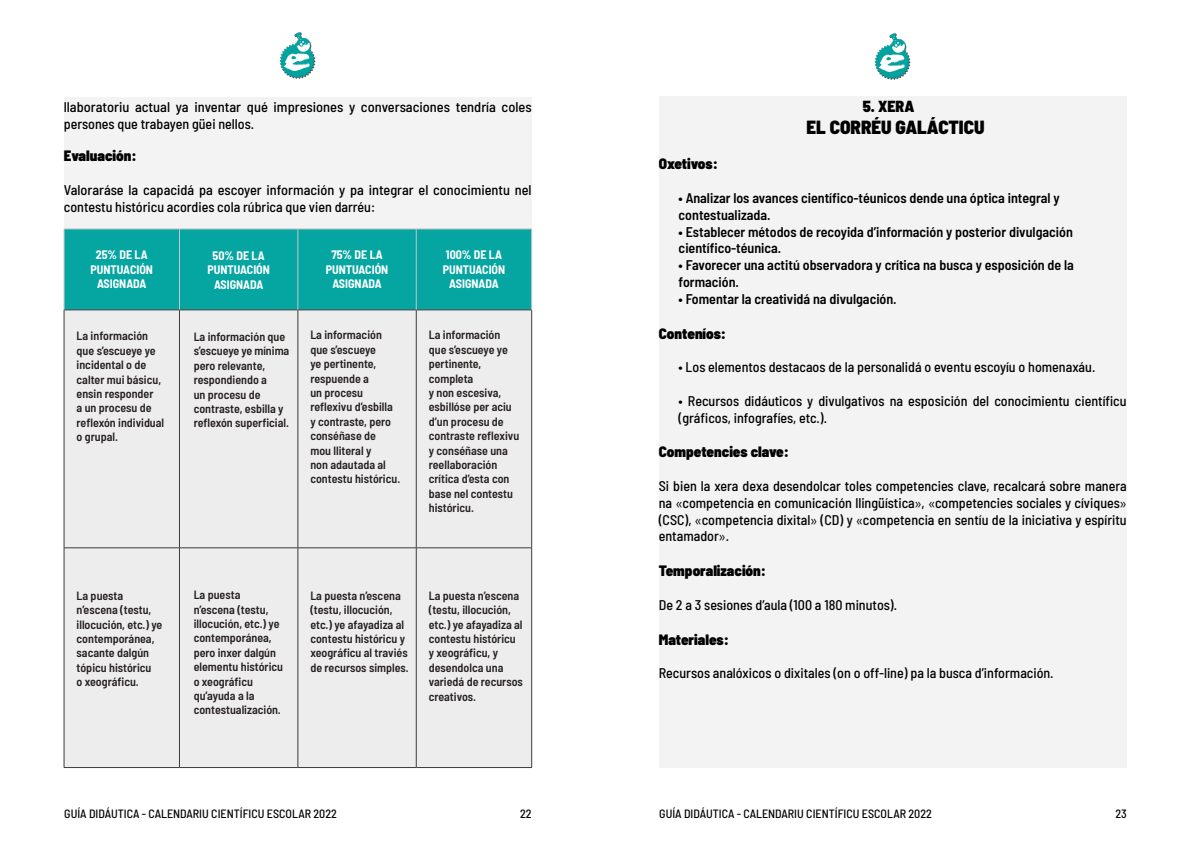
<style>
.page{position:relative;width:1191px;height:842px;background:#fff}
.page>*{position:absolute;margin:0;border:0;box-sizing:border-box;transform-origin:0 0}
.t1{font:900 semi-condensed 19px "Barlow";color:#000}
.t2{font:900 semi-condensed 16px "Barlow";color:#000}
.t3{font:900 semi-condensed 15px "Barlow";color:#000}
.t4{font:500 semi-condensed 14px/16.8px "Barlow";color:#000}
.t5{font:600 semi-condensed 14px/16.8px "Barlow";color:#000}
.t6{font:600 semi-condensed 12px/14.4px "Barlow";color:#262020}
.t7{font:700 semi-condensed 12px/14.4px "Barlow";color:#fff;text-align:center}
.t8{font:500 semi-condensed 12px "Barlow";color:#000}
.s1{font-family:"Barlow Condensed";font-stretch:normal}
.s2{font-family:"Avenir";font-weight:400;font-stretch:normal}
</style>
<div class="page">
<div style="left:659px;top:96px;width:468px;height:671px;background:#f3f3f3"></div>
<img style="left:874px;top:33px;width:37px;height:46px">
<img style="left:279px;top:32px;width:37px;height:46px">
<div style="left:64px;top:97px;width:467px;height:136px;background:#f3f3f3"></div>
<div style="left:65px;top:230px;width:466px;height:80px;background:#05a5a2"></div>
<div style="left:65px;top:311px;width:466px;height:456px;background:#ededed"></div>
<hr style="left:64px;top:310px;width:115px;height:1px;background:#3c3c3b">
<hr style="left:64px;top:310px;width:1px;height:238px;background:#3c3c3b">
<hr style="left:179px;top:310px;width:119px;height:1px;background:#3c3c3b">
<hr style="left:179px;top:310px;width:1px;height:238px;background:#3c3c3b">
<hr style="left:298px;top:310px;width:118px;height:1px;background:#3c3c3b">
<hr style="left:298px;top:310px;width:1px;height:238px;background:#3c3c3b">
<hr style="left:416px;top:310px;width:116px;height:1px;background:#3c3c3b">
<hr style="left:416px;top:310px;width:1px;height:238px;background:#3c3c3b">
<hr style="left:531px;top:310px;width:1px;height:238px;background:#3c3c3b">
<hr style="left:64px;top:548px;width:115px;height:1px;background:#3c3c3b">
<hr style="left:64px;top:548px;width:1px;height:219px;background:#3c3c3b">
<hr style="left:179px;top:548px;width:119px;height:1px;background:#3c3c3b">
<hr style="left:179px;top:548px;width:1px;height:219px;background:#3c3c3b">
<hr style="left:298px;top:548px;width:118px;height:1px;background:#3c3c3b">
<hr style="left:298px;top:548px;width:1px;height:219px;background:#3c3c3b">
<hr style="left:416px;top:548px;width:116px;height:1px;background:#3c3c3b">
<hr style="left:416px;top:548px;width:1px;height:219px;background:#3c3c3b">
<hr style="left:531px;top:548px;width:1px;height:219px;background:#3c3c3b">
<hr style="left:64px;top:767px;width:115px;height:1px;background:#3c3c3b">
<hr style="left:179px;top:767px;width:119px;height:1px;background:#3c3c3b">
<hr style="left:298px;top:767px;width:118px;height:1px;background:#3c3c3b">
<hr style="left:416px;top:767px;width:116px;height:1px;background:#3c3c3b">
<hr style="left:64px;top:229px;width:115px;height:1px;background:#c5c5ca">
<hr style="left:64px;top:229px;width:1px;height:81px;background:#c5c5ca">
<hr style="left:179px;top:229px;width:119px;height:1px;background:#c5c5ca">
<hr style="left:179px;top:229px;width:1px;height:81px;background:#c5c5ca">
<hr style="left:298px;top:229px;width:118px;height:1px;background:#c5c5ca">
<hr style="left:298px;top:229px;width:1px;height:81px;background:#c5c5ca">
<hr style="left:416px;top:229px;width:116px;height:1px;background:#c5c5ca">
<hr style="left:416px;top:229px;width:1px;height:81px;background:#c5c5ca">
<hr style="left:531px;top:229px;width:1px;height:81px;background:#c5c5ca">
<p class="t4" style="left:64px;top:97px;width:469px">llaboratoriu actual ya inventar qué impresiones y conversaciones tendría coles persones que trabayen güei nellos.</p>
<p class="t3" style="left:64px;top:145px;width:74px">Evaluación:</p>
<p class="t4" style="left:64px;top:181px;width:469px">Valoraráse la capacidá pa escoyer información y pa integrar el conocimientu nel contestu históricu acordies cola rúbrica que vien darréu:</p>
<p class="t7" style="left:90px;top:247px;width:64px">25% DE LA<br>PUNTUACIÓN<br>ASIGNADA</p>
<p class="t7" style="left:207px;top:248px;width:64px">50% DE LA<br>PUNTUACIÓN<br>ASIGNADA</p>
<p class="t7" style="left:326px;top:247px;width:64px">75% DE LA<br>PUNTUACIÓN<br>ASIGNADA</p>
<p class="t7" style="left:443px;top:247px;width:64px">100% DE LA<br>PUNTUACIÓN<br>ASIGNADA</p>
<p class="t6" style="left:77px;top:328px;width:89px">La información que s’escueye ye incidental o de calter mui básicu, ensin responder<br>a un procesu de reflexón individual o grupal.</p>
<p class="t6" style="left:194px;top:329px;width:97px">La información que s’escueye ye mínima pero relevante, respondiendo a<br>un procesu de contraste, esbilla y reflexón superficial.</p>
<p class="t6" style="left:310px;top:327px;width:91px">La información que s’escueye<br>ye pertinente, respuende a<br>un procesu reflexivu d’esbilla y contraste, pero conséñase de<br>mou lliteral y<br>non adautada al contestu históricu.</p>
<p class="t6" style="left:429px;top:327px;width:92px">La información que s’escueye ye pertinente, completa<br>y non escesiva, esbillóse per aciu d’un procesu de contraste reflexivu y conséñase una reellaboración crítica d’esta con base nel contestu históricu.</p>
<p class="t6" style="left:77px;top:587px;width:87px">La puesta n’escena (testu, illocución, etc.) ye contemporánea, sacante dalgún tópicu históricu<br>o xeográficu.</p>
<p class="t6" style="left:194px;top:587px;width:91px">La puesta n’escena (testu, illocución, etc.) ye contemporánea, pero inxer dalgún elementu históricu o xeográficu qu’ayuda a la contestualización.</p>
<p class="t6" style="left:310px;top:587px;width:100px">La puesta n’escena (testu, illocución, etc.) ye afayadiza al contestu históricu y xeográficu al traviés de recursos simples.</p>
<p class="t6" style="left:429px;top:587px;width:96px">La puesta n’escena (testu, illocución, etc.) ye afayadiza al contestu históricu y xeográficu, y desendolca una variedá de recursos creativos.</p>
<h2 class="t2" style="left:862px;top:94px;width:53px">5. XERA</h2>
<h1 class="t1" style="left:806px;top:114px;width:179px">EL CORRÉU GALÁCTICU</h1>
<p class="t3" style="left:659px;top:153px;width:61px">Oxetivos:</p>
<p class="t5" style="left:678px;top:188px;width:382px"><span class="s1">•</span> Analizar los avances científico-téunicos dende una óptica integral y contestualizada.</p>
<p class="t5" style="left:678px;top:222px;width:396px"><span class="s1">•</span> Establecer métodos de recoyida d’información y posterior divulgación científico-téunica.</p>
<p class="t5" style="left:678px;top:256px;width:397px"><span class="s1">•</span> Favorecer una actitú observadora y crítica na busca y esposición de la formación.</p>
<p class="t5" style="left:678px;top:289px;width:219px"><span class="s1">•</span> Fomentar la creatividá na divulgación.</p>
<p class="t3" style="left:659px;top:322px;width:69px">Conteníos:</p>
<p class="t4" style="left:678px;top:358px;width:418px"><span class="s1">•</span> Los elementos destacaos de la personalidá o eventu escoyíu o homenaxáu.</p>
<p class="t4" style="left:678px;top:391px;width:449px"><span class="s1">•</span> Recursos didáuticos y divulgativos na esposición del conocimientu científicu (gráficos, infografíes, etc.).</p>
<p class="t3" style="left:659px;top:441px;width:132px">Competencies clave:</p>
<p class="t4" style="left:659px;top:476px;width:469px;text-align:justify">Si bien la xera dexa desendolcar toles competencies clave, recalcará sobre manera na <span class="s2">«</span>competencia en comunicación llingüística<span class="s2">»</span>, <span class="s2">«</span>competencies sociales y cíviques<span class="s2">» </span>(CSC), <span class="s2">«</span>competencia dixital<span class="s2">»</span> (CD) y <span class="s2">«</span>competencia en sentíu de la iniciativa y espíritu entamador<span class="s2">»</span>.</p>
<p class="t3" style="left:659px;top:560px;width:109px">Temporalización:</p>
<p class="t4" style="left:659px;top:595px;width:240px">De 2 a 3 sesiones d’aula (100 a 180 minutos).</p>
<p class="t3" style="left:659px;top:628px;width:72px">Materiales:</p>
<p class="t4" style="left:659px;top:664px;width:396px">Recursos analóxicos o dixitales (on o off-line) pa la busca d’información.</p>
<p class="t8" style="left:64px;top:805px;width:274px">GUÍA DIDÁUTICA - CALENDARIU CIENTÍFICU ESCOLAR 2022</p>
<p class="t8" style="left:520px;top:805px;width:13px">22</p>
<p class="t8" style="left:659px;top:805px;width:274px">GUÍA DIDÁUTICA - CALENDARIU CIENTÍFICU ESCOLAR 2022</p>
<p class="t8" style="left:1115px;top:805px;width:13px">23</p>
</div>
